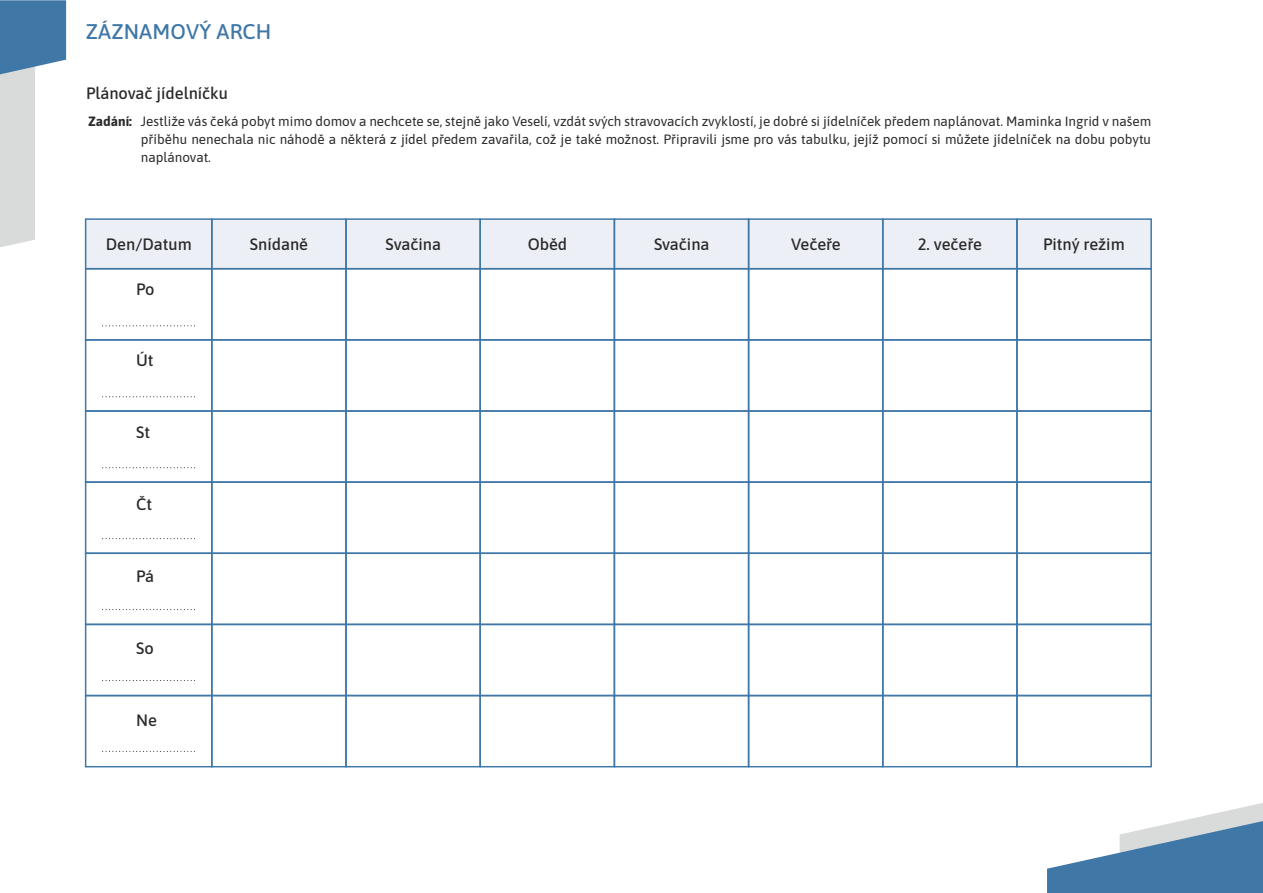
<style>
.page{position:relative;width:1263px;height:893px;background:#fff}
.page>*{position:absolute;margin:0;border:0;box-sizing:border-box;transform-origin:0 0}
.t1{font:500 21.15px "Asap";letter-spacing:.01em;color:#3f77a7}
.t2{font:500 16.5px "Asap";color:#2b2a29}
.t3{font:13.5px/17.9px "Asap";color:#2b2a29;text-align:justify}
.t4{font:700 13.5px "Asap";color:#2b2a29}
</style>
<div class="page">
<svg style="left:0;top:0;width:66px;height:247px"></svg>
<svg style="left:1047px;top:803px;width:216px;height:90px"></svg>
<div style="left:86px;top:219px;width:1065px;height:50px;background:#eceff5"></div>
<div style="left:85px;top:218px;width:128px;height:51px;border:1px solid #3f77a7"></div>
<div style="left:211px;top:218px;width:136px;height:51px;border:1px solid #3f77a7"></div>
<div style="left:85px;top:268px;width:128px;height:73px;border:1px solid #3f77a7"></div>
<div style="left:211px;top:268px;width:136px;height:73px;border:1px solid #3f77a7"></div>
<div style="left:85px;top:339px;width:128px;height:73px;border:1px solid #3f77a7"></div>
<div style="left:85px;top:410px;width:128px;height:73px;border:1px solid #3f77a7"></div>
<div style="left:85px;top:481px;width:128px;height:73px;border:1px solid #3f77a7"></div>
<div style="left:85px;top:552px;width:128px;height:73px;border:1px solid #3f77a7"></div>
<div style="left:85px;top:624px;width:128px;height:72px;border:1px solid #3f77a7"></div>
<div style="left:85px;top:695px;width:128px;height:72px;border:1px solid #3f77a7"></div>
<svg style="left:102px;top:325px;width:93px;height:1px"></svg>
<svg style="left:102px;top:396px;width:93px;height:1px"></svg>
<svg style="left:102px;top:467px;width:93px;height:1px"></svg>
<svg style="left:102px;top:538px;width:93px;height:1px"></svg>
<svg style="left:102px;top:609px;width:93px;height:1px"></svg>
<svg style="left:102px;top:680px;width:93px;height:1px"></svg>
<svg style="left:102px;top:751px;width:93px;height:1px"></svg>
<div style="left:345px;top:218px;width:136px;height:51px;border:1px solid #3f77a7"></div>
<div style="left:479px;top:218px;width:136px;height:51px;border:1px solid #3f77a7"></div>
<div style="left:614px;top:218px;width:135px;height:51px;border:1px solid #3f77a7"></div>
<div style="left:748px;top:218px;width:135px;height:51px;border:1px solid #3f77a7"></div>
<div style="left:882px;top:218px;width:136px;height:51px;border:1px solid #3f77a7"></div>
<div style="left:345px;top:268px;width:136px;height:73px;border:1px solid #3f77a7"></div>
<div style="left:479px;top:268px;width:136px;height:73px;border:1px solid #3f77a7"></div>
<div style="left:614px;top:268px;width:135px;height:73px;border:1px solid #3f77a7"></div>
<div style="left:748px;top:268px;width:135px;height:73px;border:1px solid #3f77a7"></div>
<div style="left:882px;top:268px;width:136px;height:73px;border:1px solid #3f77a7"></div>
<div style="left:211px;top:339px;width:136px;height:73px;border:1px solid #3f77a7"></div>
<div style="left:211px;top:410px;width:136px;height:73px;border:1px solid #3f77a7"></div>
<div style="left:211px;top:481px;width:136px;height:73px;border:1px solid #3f77a7"></div>
<div style="left:211px;top:552px;width:136px;height:73px;border:1px solid #3f77a7"></div>
<div style="left:211px;top:624px;width:136px;height:72px;border:1px solid #3f77a7"></div>
<div style="left:211px;top:695px;width:136px;height:72px;border:1px solid #3f77a7"></div>
<div style="left:345px;top:339px;width:136px;height:73px;border:1px solid #3f77a7"></div>
<div style="left:345px;top:410px;width:136px;height:73px;border:1px solid #3f77a7"></div>
<div style="left:345px;top:481px;width:136px;height:73px;border:1px solid #3f77a7"></div>
<div style="left:345px;top:552px;width:136px;height:73px;border:1px solid #3f77a7"></div>
<div style="left:345px;top:624px;width:136px;height:72px;border:1px solid #3f77a7"></div>
<div style="left:345px;top:695px;width:136px;height:72px;border:1px solid #3f77a7"></div>
<div style="left:479px;top:339px;width:136px;height:73px;border:1px solid #3f77a7"></div>
<div style="left:479px;top:410px;width:136px;height:73px;border:1px solid #3f77a7"></div>
<div style="left:479px;top:481px;width:136px;height:73px;border:1px solid #3f77a7"></div>
<div style="left:479px;top:552px;width:136px;height:73px;border:1px solid #3f77a7"></div>
<div style="left:479px;top:624px;width:136px;height:72px;border:1px solid #3f77a7"></div>
<div style="left:479px;top:695px;width:136px;height:72px;border:1px solid #3f77a7"></div>
<div style="left:614px;top:339px;width:135px;height:73px;border:1px solid #3f77a7"></div>
<div style="left:614px;top:410px;width:135px;height:73px;border:1px solid #3f77a7"></div>
<div style="left:614px;top:481px;width:135px;height:73px;border:1px solid #3f77a7"></div>
<div style="left:614px;top:552px;width:135px;height:73px;border:1px solid #3f77a7"></div>
<div style="left:614px;top:624px;width:135px;height:72px;border:1px solid #3f77a7"></div>
<div style="left:614px;top:695px;width:135px;height:72px;border:1px solid #3f77a7"></div>
<div style="left:748px;top:339px;width:135px;height:73px;border:1px solid #3f77a7"></div>
<div style="left:748px;top:410px;width:135px;height:73px;border:1px solid #3f77a7"></div>
<div style="left:748px;top:481px;width:135px;height:73px;border:1px solid #3f77a7"></div>
<div style="left:748px;top:552px;width:135px;height:73px;border:1px solid #3f77a7"></div>
<div style="left:748px;top:624px;width:135px;height:72px;border:1px solid #3f77a7"></div>
<div style="left:748px;top:695px;width:135px;height:72px;border:1px solid #3f77a7"></div>
<div style="left:882px;top:339px;width:136px;height:73px;border:1px solid #3f77a7"></div>
<div style="left:882px;top:410px;width:136px;height:73px;border:1px solid #3f77a7"></div>
<div style="left:882px;top:481px;width:136px;height:73px;border:1px solid #3f77a7"></div>
<div style="left:882px;top:552px;width:136px;height:73px;border:1px solid #3f77a7"></div>
<div style="left:882px;top:624px;width:136px;height:72px;border:1px solid #3f77a7"></div>
<div style="left:882px;top:695px;width:136px;height:72px;border:1px solid #3f77a7"></div>
<div style="left:1016px;top:218px;width:136px;height:51px;border:1px solid #3f77a7"></div>
<div style="left:1016px;top:268px;width:136px;height:73px;border:1px solid #3f77a7"></div>
<div style="left:1016px;top:339px;width:136px;height:73px;border:1px solid #3f77a7"></div>
<div style="left:1016px;top:410px;width:136px;height:73px;border:1px solid #3f77a7"></div>
<div style="left:1016px;top:481px;width:136px;height:73px;border:1px solid #3f77a7"></div>
<div style="left:1016px;top:552px;width:136px;height:73px;border:1px solid #3f77a7"></div>
<div style="left:1016px;top:624px;width:136px;height:72px;border:1px solid #3f77a7"></div>
<div style="left:1016px;top:695px;width:136px;height:72px;border:1px solid #3f77a7"></div>
<h1 class="t1" style="left:86px;top:19px;width:187px">ZÁZNAMOVÝ ARCH</h1>
<p class="t2" style="left:86px;top:83px;width:143px">Plánovač jídelníčku</p>
<p class="t3" style="left:141px;top:112px;width:1012px">Jestliže vás čeká pobyt mimo domov a nechcete se, stejně jako Veselí, vzdát svých stravovacích zvyklostí, je dobré si jídelníček předem naplánovat. Maminka Ingrid v našem příběhu nenechala nic náhodě a některá z jídel předem zavařila, což je také možnost. Připravili jsme pro vás tabulku, jejíž pomocí si můžete jídelníček na dobu pobytu naplánovat.</p>
<p class="t4" style="left:88px;top:113px;width:45px">Zadání:</p>
<p class="t2" style="left:106px;top:234px;width:87px">Den/Datum</p>
<p class="t2" style="left:250px;top:235px;width:60px">Snídaně</p>
<p class="t2" style="left:136px;top:279px;width:20px">Po</p>
<p class="t2" style="left:136px;top:351px;width:19px">Út</p>
<p class="t2" style="left:136px;top:423px;width:15px">St</p>
<p class="t2" style="left:136px;top:495px;width:17px">Čt</p>
<p class="t2" style="left:136px;top:567px;width:20px">Pá</p>
<p class="t2" style="left:136px;top:638px;width:19px">So</p>
<p class="t2" style="left:136px;top:710px;width:22px">Ne</p>
<p class="t2" style="left:386px;top:235px;width:57px">Svačina</p>
<p class="t2" style="left:528px;top:235px;width:41px">Oběd</p>
<p class="t2" style="left:654px;top:235px;width:57px">Svačina</p>
<p class="t2" style="left:791px;top:235px;width:51px">Večeře</p>
<p class="t2" style="left:918px;top:235px;width:66px">2. večeře</p>
<p class="t2" style="left:1043px;top:235px;width:83px">Pitný režim</p>
</div>
